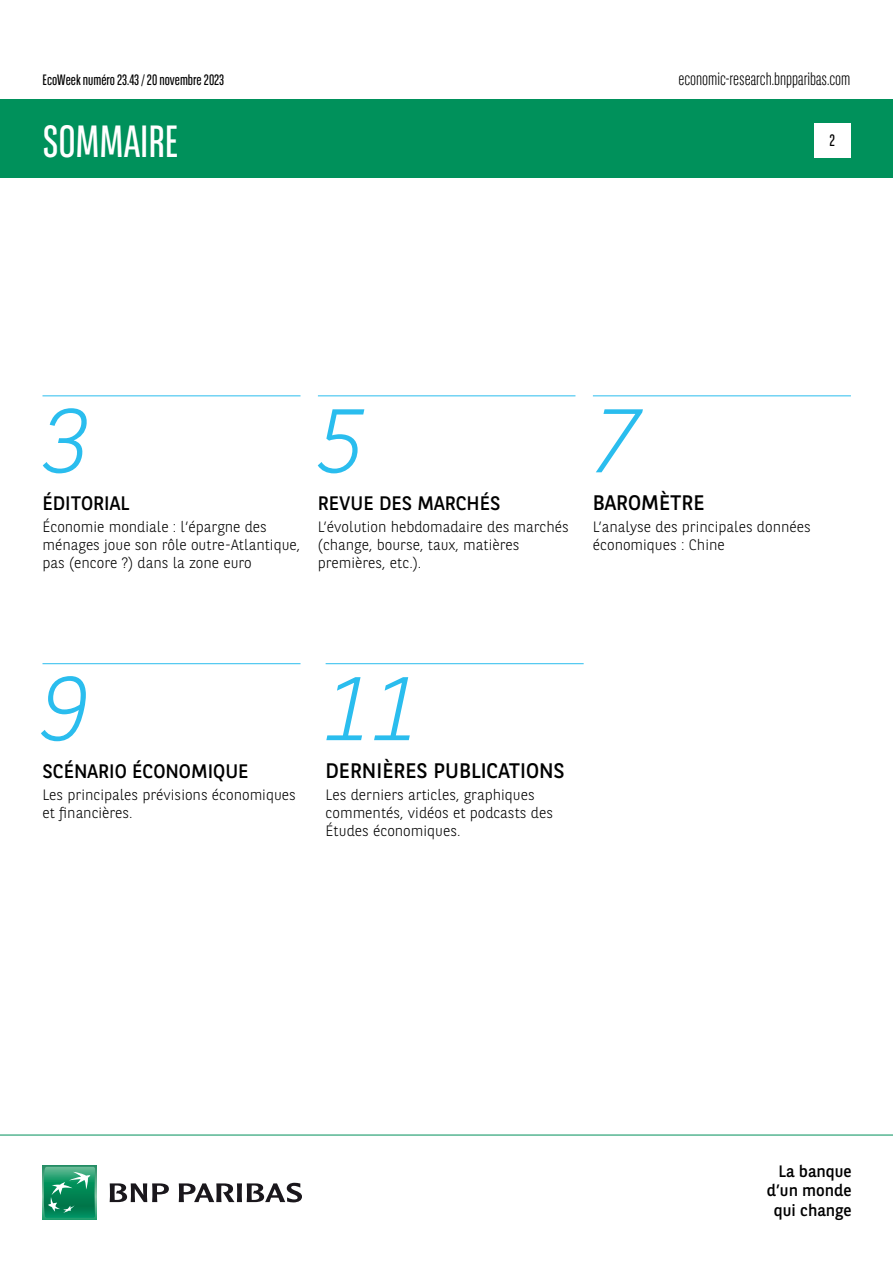
<style>
.page{position:relative;width:893px;height:1263px;background:#fff}
.page>*{position:absolute;margin:0;border:0;box-sizing:border-box;transform-origin:0 0}
.t1{font:italic 300 90px "BNPP Sans";color:#2abdee}
.t2{font:45px "BNPP Sans Condensed";color:#fff}
.t3{font:21px "BNPP Sans";color:#000}
.t4{font:19.5px "BNPP Sans";color:#000}
.t5{font:300 18px "BNPP Sans Condensed";color:#000}
.t6{font:16.5px/19.8px "BNPP Sans";color:#000;text-align:right}
.t7{font:16.5px "BNPP Sans Condensed";color:#000}
.t8{font:300 15px/18px "BNPP Sans";color:#000}
.t9{font:15px "BNPP Sans Condensed";color:#000}
</style>
<div class="page">
<div style="left:1px;top:99px;width:892px;height:78px;background:#00915b"></div>
<svg style="left:43px;top:1166px;width:53px;height:53px"></svg>
<svg style="left:44px;top:1167px;width:51px;height:51px;background:#26996e"></svg>
<svg style="left:110px;top:1183px;width:59px;height:19px"></svg>
<svg style="left:179px;top:1183px;width:123px;height:19px"></svg>
<hr style="left:0;top:1135px;width:893px;height:1px;background:#00915b">
<div style="left:814px;top:123px;width:36px;height:34px;background:#fff"></div>
<hr style="left:42px;top:395px;width:258px;height:1px;background:#2abdee">
<hr style="left:42px;top:663px;width:258px;height:1px;background:#2abdee">
<hr style="left:326px;top:663px;width:258px;height:1px;background:#2abdee">
<hr style="left:318px;top:395px;width:257px;height:1px;background:#2abdee">
<hr style="left:593px;top:395px;width:258px;height:1px;background:#2abdee">
<p class="t9" style="left:43px;top:70px;width:183px">EcoWeek numéro 23.43 / 20 novembre 2023</p>
<p class="t5" style="left:678px;top:67px;width:174px">economic-research.bnpparibas.com</p>
<h2 class="t2" style="left:43px;top:113px;width:137px">SOMMAIRE</h2>
<p class="t7" style="left:829px;top:130px;width:7px">2</p>
<h1 class="t1" style="left:42px;top:379px;width:49px">3</h1>
<h3 class="t4" style="left:42px;top:490px;width:88px">ÉDITORIAL</h3>
<p class="t8" style="left:42px;top:517px;width:259px">Économie mondiale : l’épargne des ménages joue son rôle outre-Atlantique, pas (encore ?) dans la zone euro</p>
<h1 class="t1" style="left:318px;top:379px;width:49px">5</h1>
<h3 class="t4" style="left:318px;top:490px;width:184px">REVUE DES MARCHÉS</h3>
<p class="t8" style="left:318px;top:517px;width:252px">L’évolution hebdomadaire des marchés (change, bourse, taux, matières premières, etc.).</p>
<h1 class="t1" style="left:593px;top:379px;width:49px">7</h1>
<h3 class="t3" style="left:593px;top:488px;width:113px">BAROMÈTRE</h3>
<p class="t8" style="left:593px;top:517px;width:219px">L’analyse des principales données économiques : Chine</p>
<h1 class="t1" style="left:42px;top:647px;width:49px">9</h1>
<h3 class="t4" style="left:42px;top:757px;width:207px">SCÉNARIO ÉCONOMIQUE</h3>
<p class="t8" style="left:42px;top:785px;width:255px">Les principales prévisions économiques et financières.</p>
<h1 class="t1" style="left:326px;top:647px;width:97px">11</h1>
<h3 class="t3" style="left:326px;top:756px;width:241px">DERNIÈRES PUBLICATIONS</h3>
<p class="t8" style="left:326px;top:785px;width:229px">Les derniers articles, graphiques commentés, vidéos et podcasts des<br>Études économiques.</p>
<p class="t6" style="left:767px;top:1160px;width:86px">La banque d’un monde qui change</p>
</div>
